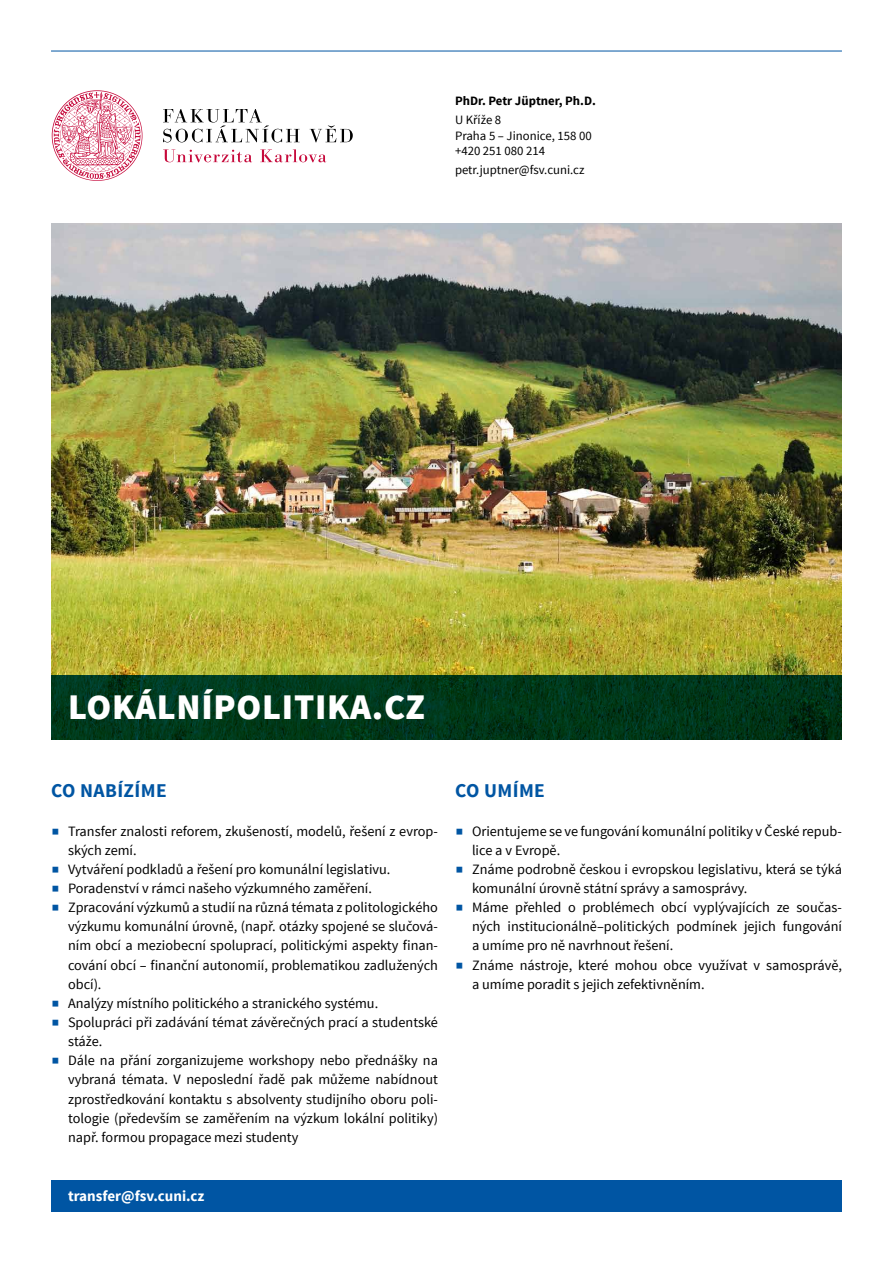
<style>
.page{position:relative;width:893px;height:1263px;background:#fff}
.page>*{position:absolute;margin:0;border:0;box-sizing:border-box;transform-origin:0 0}
.t1{font:900 36px "Source Sans Pro";letter-spacing:.02em;color:#fff}
.t2{font:700 19.5px "Source Sans Pro";letter-spacing:.02em;color:#0055a3}
.t3{font:700 15px "Source Sans Pro";color:#fff}
.t4{font:14.25px/19.2px "Source Sans Pro";color:#000}
.t5{font:12.75px/15.3px "Source Sans Pro";color:#000}
.t6{font:700 12.75px "Source Sans Pro";color:#000}
.s1{font-size:28.5px;color:#0055a3}
</style>
<div class="page">
<hr style="left:51px;top:51px;width:791px;height:1px;background:#0055a3">
<img style="left:51px;top:223px;width:791px;height:452px">
<div style="left:51px;top:1180px;width:791px;height:32px;background:#0055a3"></div>
<svg style="left:51px;top:675px;width:791px;height:65px;fill:#00381a"></svg>
<svg style="left:163px;top:109px;width:190px;height:33px"></svg>
<svg style="left:163px;top:149px;width:163px;height:13px"></svg>
<svg style="left:52px;top:90px;width:90px;height:91px"></svg>
<p class="t6" style="left:455px;top:92px;width:142px">PhDr. Petr Jüptner, Ph.D.</p>
<p class="t5" style="left:455px;top:113px;width:138px">U Kříže 8<br>Praha 5 – Jinonice, 158 00 +420 251 080 214</p>
<p class="t5" style="left:455px;top:163px;width:131px">petr.juptner@fsv.cuni.cz</p>
<h1 class="t1" style="left:68px;top:684px;width:359px">LOKÁLNÍPOLITIKA.CZ</h1>
<h2 class="t2" style="left:51px;top:778px;width:117px">CO NABÍZÍME</h2>
<p class="t4" style="left:68px;top:821px;width:371px;text-indent:-17px"><span class="s1">■</span> Transfer znalosti reforem, zkušeností, modelů, řešení z evrop&shy;ských zemí.</p>
<p class="t4" style="left:51px;top:860px;width:341px"><span class="s1">■</span> Vytváření podkladů a řešení pro komunální legislativu.</p>
<p class="t4" style="left:51px;top:879px;width:322px"><span class="s1">■</span> Poradenství v rámci našeho výzkumného zaměření.</p>
<p class="t4" style="left:68px;top:898px;width:371px;text-align:justify;text-indent:-17px"><span class="s1">■</span> Zpracování výzkumů a studií na různá témata z politologického výzkumu komunální úrovně, (např. otázky spojené se slučová&shy;ním obcí a meziobecní spoluprací, politickými aspekty finan&shy;cování obcí – finanční autonomií, problematikou zadlužených obcí).</p>
<p class="t4" style="left:51px;top:994px;width:329px"><span class="s1">■</span> Analýzy místního politického a stranického systému.</p>
<p class="t4" style="left:68px;top:1013px;width:371px;text-indent:-17px"><span class="s1">■</span> Spolupráci při zadávání témat závěrečných prací a studentské stáže.</p>
<p class="t4" style="left:68px;top:1051px;width:371px;text-align:justify;text-indent:-17px"><span class="s1">■</span> Dále na přání zorganizujeme workshopy nebo přednášky na vybraná témata. V neposlední řadě pak můžeme nabídnout zprostředkování kontaktu s absolventy studijního oboru poli&shy;tologie (především se zaměřením na výzkum lokální politiky) např. formou propagace mezi studenty</p>
<p class="t3" style="left:68px;top:1186px;width:138px">transfer@fsv.cuni.cz</p>
<h2 class="t2" style="left:455px;top:778px;width:91px">CO UMÍME</h2>
<p class="t4" style="left:472px;top:821px;width:371px;text-indent:-17px"><span class="s1">■</span> Orientujeme se ve fungování komunální politiky v České repub&shy;lice a v Evropě.</p>
<p class="t4" style="left:472px;top:860px;width:371px;text-indent:-17px"><span class="s1">■</span> Známe podrobně českou i evropskou legislativu, která se týká komunální úrovně státní správy a samosprávy.</p>
<p class="t4" style="left:472px;top:898px;width:371px;text-align:justify;text-indent:-17px"><span class="s1">■</span> Máme přehled o problémech obcí vyplývajících ze součas&shy;ných institucionálně–politických podmínek jejich fungování a umíme pro ně navrhnout řešení.</p>
<p class="t4" style="left:472px;top:955px;width:371px;text-indent:-17px"><span class="s1">■</span> Známe nástroje, které mohou obce využívat v samosprávě, a umíme poradit s jejich zefektivněním.</p>
</div>
